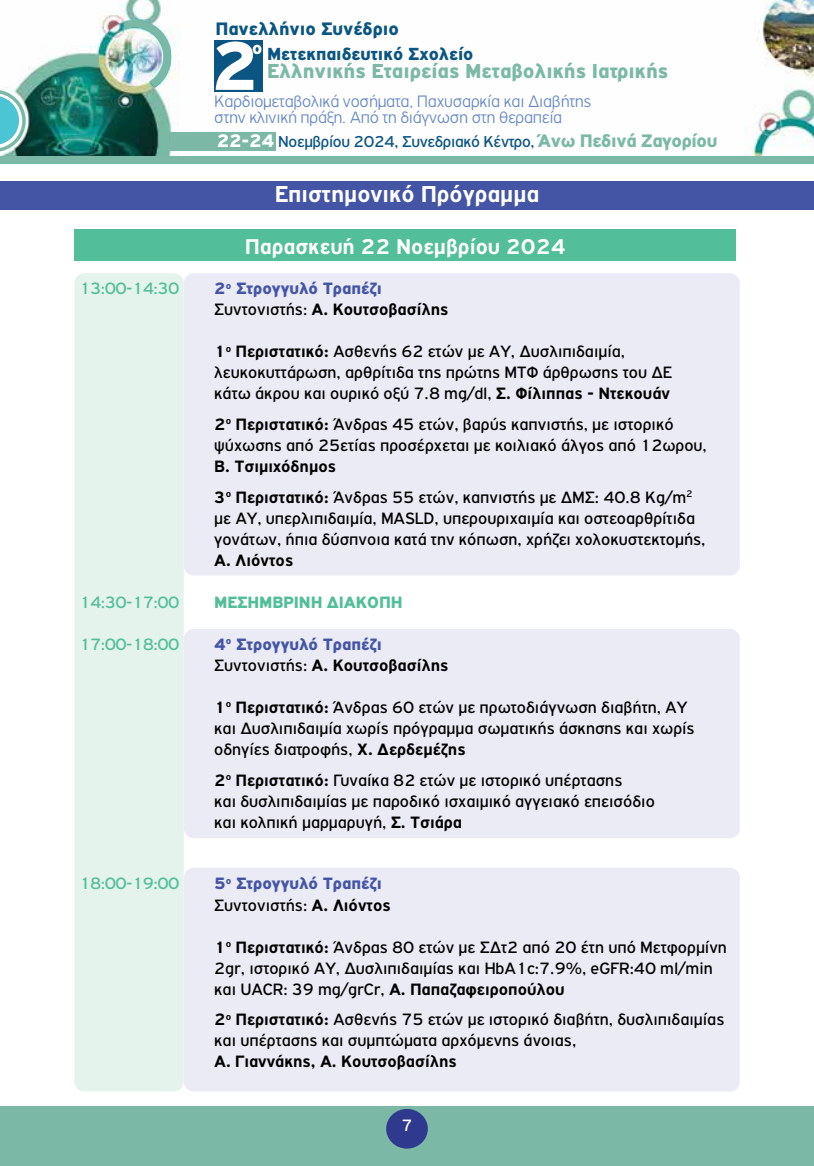
<style>
.page{position:relative;width:814px;height:1166px;background:#fff}
.page>*{position:absolute;margin:0;border:0;box-sizing:border-box;transform-origin:0 0}
.t1{font:900 73.15px "PF Highway Gothic";color:#fff}
.t2{font:700 24.5px "PF Highway Gothic";color:#fff}
.t3{font:700 22.75px "PF Highway Gothic";color:#fff}
.t4{font:900 21.53px "PF Highway Gothic";color:#7bb9a6}
.t5{font:900 19.25px "PF Highway Gothic";color:#0b5582}
.t6{font:900 18.72px "PF Highway Gothic";color:#0b5582}
.t7{font:900 18.72px "PF Highway Gothic";color:#fff}
.t8{font:300 17.68px/16.4px "PF Highway Gothic";letter-spacing:-.015em;color:#6588c5}
.t9{font:17.5px/21px "PF Highway Gothic";color:#000}
.t10{font:900 17.5px/21px "PF Highway Gothic";color:#4455a5}
.t11{font:17.5px "PF Highway Gothic";letter-spacing:-.03em;color:#52be9a}
.t12{font:700 17.5px "PF Highway Gothic";color:#000}
.t13{font:900 17.5px "PF Highway Gothic";color:#52be9a}
.t14{font:17.5px "PF Highway Gothic";color:#fff}
.t15{font:16.8px "PF Highway Gothic";letter-spacing:-.02em;color:#0b5582}
.s1{font-weight:900;font-size:19.25px;color:#fff}
.s2{font-weight:900;font-size:19.25px;color:#7bb9a6}
.s3{font-weight:400;color:#000}
.s4{font-weight:700;color:#000}
.s5{font-weight:700}
</style>
<div class="page">
<img style="left:0;top:0;width:814px;height:156px">
<div style="left:0;top:1106px;width:814px;height:60px;background:#7bb9a6"></div>
<div style="left:0;top:156px;width:814px;height:8px;background:#7bb9a6"></div>
<div style="left:170px;top:132px;width:106px;height:19px;background:#7bb9a6"></div>
<img style="left:124px;top:20px;width:47px;height:67px">
<svg style="left:0;top:84px;width:26px;height:68px"></svg>
<div style="left:214px;top:40px;width:49px;height:51px;background:#0b5582"></div>
<div style="left:386px;top:1109px;width:42px;height:39px;background:#2f3a8f;border-radius:50%"></div>
<div style="left:184px;top:273px;width:555px;height:302px;background:#ebebf6;border-radius:10px"></div>
<div style="left:184px;top:629px;width:555px;height:209px;background:#ebebf6;border-radius:10px"></div>
<div style="left:184px;top:867px;width:555px;height:224px;background:#ebebf6;border-radius:10px"></div>
<div style="left:0;top:181px;width:814px;height:29px;background:#4455a5"></div>
<div style="left:74px;top:273px;width:110px;height:818px;background:#e4f3eb;border-radius:10px"></div>
<div style="left:74px;top:229px;width:662px;height:32px;background:#52be9a"></div>
<p class="t5" style="left:215px;top:18px;width:185px">Πανελλήνιο Συνέδριο</p>
<h1 class="t1" style="left:211px;top:25px;width:50px">2</h1>
<p class="t7" style="left:252px;top:38px;width:12px">ο</p>
<p class="t8" style="left:214px;top:93px;width:378px">Kαρδιομεταβολικά νοσήματα, Παχυσαρκία και Διαβήτης στην κλινική πράξη. Από τη διάγνωση στη θεραπεία</p>
<p class="t6" style="left:267px;top:43px;width:208px">Μετεκπαιδευτικό Σχολείο</p>
<p class="t4" style="left:267px;top:59px;width:402px">Ελληνικής Εταιρείας Μεταβολικής Ιατρικής</p>
<p class="t15" style="left:217px;top:133px;width:502px"><span class="s1">22-24</span> Νοεμβρίου 2024, Συνεδριακό Κέντρο, <span class="s2">Άνω Πεδινά Ζαγορίου</span></p>
<h2 class="t2" style="left:275px;top:181px;width:266px">Επιστημονικό Πρόγραμμα</h2>
<h3 class="t3" style="left:245px;top:234px;width:322px">Παρασκευή 22 Νοεμβρίου 2024</h3>
<p class="t11" style="left:79px;top:279px;width:101px">13:00-14:30</p>
<p class="t10" style="left:214px;top:278px;width:236px">2<sup>ο</sup> Στρογγυλό Τραπέζι<br><span class="s3">Συντονιστής:</span> <span class="s4">Α. Κουτσοβασίλης</span></p>
<p class="t9" style="left:214px;top:341px;width:459px"><span class="s5">1</span><sup>ο</sup> <span class="s5">Περιστατικό:</span> Ασθενής 62 ετών με ΑΥ, Δυσλιπιδαιμία, λευκοκυττάρωση, αρθρίτιδα της πρώτης ΜΤΦ άρθρωσης του ΔΕ κάτω άκρου και ουρικό οξύ 7.8 mg/dl, <span class="s5">Σ. Φίλιππας - Ντεκουάν</span></p>
<p class="t9" style="left:214px;top:414px;width:494px"><span class="s5">2</span><sup>ο</sup> <span class="s5">Περιστατικό:</span> Άνδρας 45 ετών, βαρύς καπνιστής, με ιστορικό ψύχωσης από 25ετίας προσέρχεται με κοιλιακό άλγος από 12ωρου,</p>
<p class="t9" style="left:214px;top:451px;width:480px;line-height:31px"><span class="s5">Β. Τσιμιχόδημος<br>3</span><sup>ο</sup> <span class="s5">Περιστατικό:</span> Άνδρας 55 ετών, καπνιστής με ΔΜΣ: 40.8 Kg/m<sup>2</sup></p>
<p class="t9" style="left:214px;top:508px;width:493px">με ΑΥ, υπερλιπιδαιμία, MASLD, υπερουριχαιμία και οστεοαρθρίτιδα γονάτων, ήπια δύσπνοια κατά την κόπωση, χρήζει χολοκυστεκτομής,</p>
<p class="t12" style="left:214px;top:551px;width:81px">Α. Λιόντος</p>
<p class="t11" style="left:79px;top:593px;width:101px">14:30-17:00</p>
<p class="t13" style="left:214px;top:593px;width:190px">ΜΕΣΗΜΒΡΙΝΗ ΔΙΑΚΟΠΗ</p>
<p class="t11" style="left:79px;top:635px;width:101px">17:00-18:00</p>
<p class="t10" style="left:214px;top:634px;width:236px">4<sup>ο</sup> Στρογγυλό Τραπέζι<br><span class="s3">Συντονιστής:</span> <span class="s4">Α. Κουτσοβασίλης</span></p>
<p class="t9" style="left:214px;top:697px;width:482px"><span class="s5">1</span><sup>ο</sup> <span class="s5">Περιστατικό:</span> Άνδρας 60 ετών με πρωτοδιάγνωση διαβήτη, ΑΥ και Δυσλιπιδαιμία χωρίς πρόγραμμα σωματικής άσκησης και χωρίς οδηγίες διατροφής, <span class="s5">Χ. Δερδεμέζης</span></p>
<p class="t9" style="left:214px;top:770px;width:442px"><span class="s5">2</span><sup>ο</sup> <span class="s5">Περιστατικό:</span> Γυναίκα 82 ετών με ιστορικό υπέρτασης<br>και δυσλιπιδαιμίας με παροδικό ισχαιμικό αγγειακό επεισόδιο και κολπική μαρμαρυγή, <span class="s5">Σ. Τσιάρα</span></p>
<p class="t11" style="left:79px;top:874px;width:101px">18:00-19:00</p>
<p class="t10" style="left:214px;top:873px;width:178px">5<sup>ο</sup> Στρογγυλό Τραπέζι<br><span class="s3">Συντονιστής:</span> <span class="s4">Α. Λιόντος</span></p>
<p class="t9" style="left:214px;top:936px;width:514px"><span class="s5">1</span><sup>ο</sup> <span class="s5">Περιστατικό:</span> Άνδρας 80 ετών με ΣΔτ2 από 20 έτη υπό Μετφορμίνη<br>2gr, ιστορικό ΑΥ, Δυσλιπιδαιμίας και HbA1c:7.9%, eGFR:40 ml/min και UACR: 39 mg/grCr, <span class="s5">Α. Παπαζαφειροπούλου</span></p>
<p class="t9" style="left:214px;top:1009px;width:511px"><span class="s5">2</span><sup>ο</sup> <span class="s5">Περιστατικό:</span> Ασθενής 75 ετών με ιστορικό διαβήτη, δυσλιπιδαιμίας και υπέρτασης και συμπτώματα αρχόμενης άνοιας,</p>
<p class="t12" style="left:214px;top:1052px;width:244px">Α. Γιαννάκης, Α. Κουτσοβασίλης</p>
<p class="t14" style="left:401px;top:1116px;width:13px">7</p>
</div>
